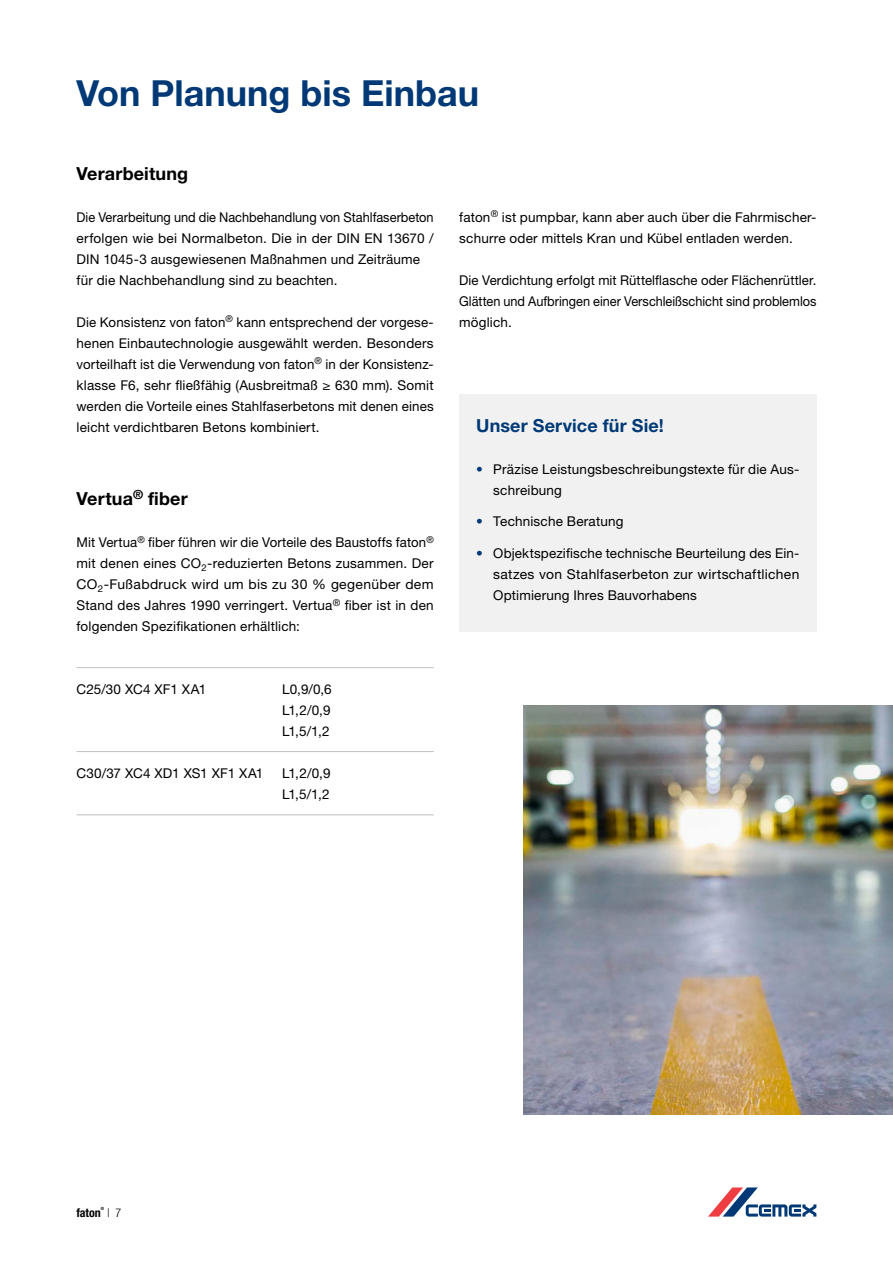
<style>
.page{position:relative;width:893px;height:1263px;background:#fff}
.page>*{position:absolute;margin:0;border:0;box-sizing:border-box;transform-origin:0 0}
.t1{font:700 36px "Helvetica Neue LT Pro";color:#003976}
.t2{font:700 18px "Helvetica Neue LT Pro";letter-spacing:.01em;color:#000}
.t3{font:700 18px "Helvetica Neue LT Pro";letter-spacing:.01em;color:#003976}
.t4{font:13.5px/21px "Helvetica Neue LT Pro";letter-spacing:.015em;color:#000;text-align:justify}
.t5{font:13.5px/21px "Helvetica Neue LT Pro";letter-spacing:.015em;color:#000;scale:.95 1}
.t6{font:13.5px "Helvetica Neue LT Pro";letter-spacing:-.01em;color:#000}
.t7{font:700 condensed 12px "Helvetica Neue LT Pro";color:#000}
.t8{font:300 condensed 12px "Helvetica Neue LT Pro";color:#000}
.t9{font:700 4.2px "Helvetica Neue LT Pro";color:#000}
.s1{color:#003976}
</style>
<div class="page">
<svg style="left:708px;top:1187px;width:108px;height:29px"></svg>
<div style="left:459px;top:394px;width:357px;height:237px;background:#f1f1f2"></div>
<img style="left:523px;top:706px;width:370px;height:408px">
<hr style="left:77px;top:667px;width:357px;height:1px;background:#bcbec0">
<hr style="left:77px;top:751px;width:357px;height:1px;background:#bcbec0">
<hr style="left:77px;top:814px;width:357px;height:1px;background:#bcbec0">
<h1 class="t1" style="left:77px;top:71px;width:404px">Von Planung bis Einbau</h1>
<h2 class="t2" style="left:77px;top:162px;width:113px">Verarbeitung</h2>
<p class="t5" style="left:77px;top:206px;width:377px">Die Verarbeitung und die Nachbehandlung von Stahlfaserbeton erfolgen wie bei Normalbeton. Die in der DIN EN 13670 / DIN 1045-3 ausgewiesenen Maßnahmen und Zeiträume für die Nachbehandlung sind zu beachten.</p>
<p class="t4" style="left:77px;top:311px;width:359px">Die Konsistenz von faton<sup>®</sup> kann entsprechend der vorgese&shy;henen Einbautechnologie ausgewählt werden. Besonders vorteilhaft ist die Verwendung von faton<sup>®</sup> in der Konsistenz&shy;klasse F6, sehr fließfähig (Ausbreitmaß ≥ 630 mm). Somit werden die Vorteile eines Stahlfaserbetons mit denen eines leicht verdichtbaren Betons kombiniert.</p>
<h2 class="t2" style="left:77px;top:488px;width:113px">Vertua<sup>®</sup> fiber</h2>
<p class="t4" style="left:77px;top:531px;width:359px">Mit Vertua<sup>®</sup> fiber führen wir die Vorteile des Baustoffs faton<sup>® </sup>mit denen eines CO<sub>2</sub>-reduzierten Betons zusammen. Der CO<sub>2</sub>-Fußabdruck wird um bis zu 30 % gegenüber dem Stand des Jahres 1990 verringert. Vertua<sup>®</sup> fiber ist in den folgenden Spezifikationen erhältlich:</p>
<p class="t4" style="left:77px;top:678px;width:131px">C25/30 XC4 XF1 XA1</p>
<p class="t4" style="left:282px;top:678px;width:51px">L0,9/0,6<br>L1,2/0,9<br>L1,5/1,2</p>
<p class="t6" style="left:77px;top:765px;width:188px">C30/37 XC4 XD1 XS1 XF1 XA1</p>
<p class="t4" style="left:282px;top:762px;width:50px">L1,2/0,9<br>L1,5/1,2</p>
<p class="t4" style="left:459px;top:206px;width:359px">faton<sup>®</sup> ist pumpbar, kann aber auch über die Fahrmischer&shy;schurre oder mittels Kran und Kübel entladen werden.</p>
<p class="t4" style="left:459px;top:269px;width:359px">Die Verdichtung erfolgt mit Rüttelflasche oder Flächenrüttler.<br>Glätten und Aufbringen einer Verschleißschicht sind problemlos möglich.</p>
<h2 class="t3" style="left:476px;top:414px;width:189px">Unser Service für Sie!</h2>
<p class="t4" style="left:493px;top:458px;width:308px;text-indent:-17px"><span class="s1">•</span> Präzise Leistungsbeschreibungstexte für die Aus&shy;schreibung</p>
<p class="t4" style="left:476px;top:510px;width:149px"><span class="s1">•</span> Technische Beratung</p>
<p class="t4" style="left:493px;top:542px;width:308px;text-indent:-17px"><span class="s1">•</span> Objektspezifische technische Beurteilung des Ein&shy;satzes von Stahlfaserbeton zur wirtschaftlichen Optimierung Ihres Bauvorhabens</p>
<p class="t7" style="left:77px;top:1205px;width:26px">faton</p>
<p class="t9" style="left:101px;top:1206px;width:5px">®</p>
<p class="t8" style="left:107px;top:1205px;width:16px">| 7</p>
</div>
